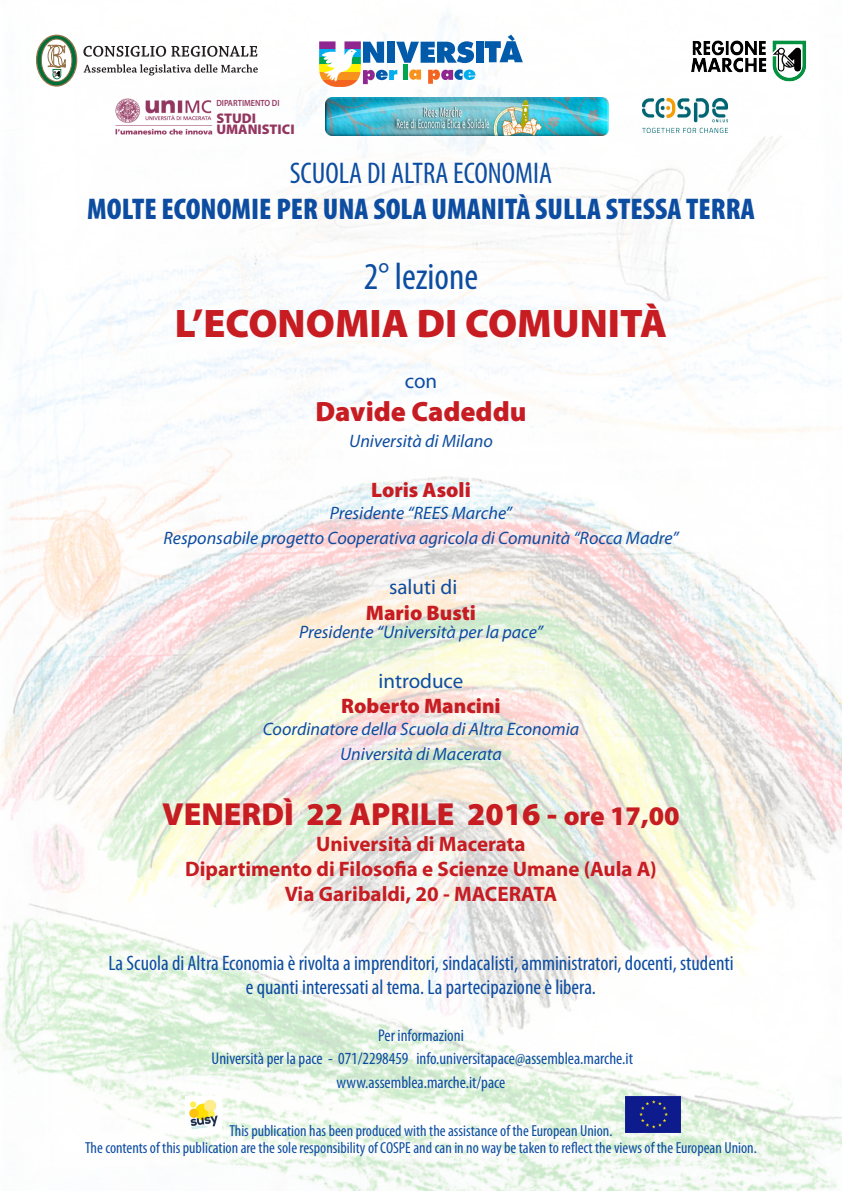
<style>
.page{position:relative;width:842px;height:1191px;background:#fff}
.page>*{position:absolute;margin:0;border:0;box-sizing:border-box;transform-origin:0 0}
.t1{font:900 40px "Myriad Pro";color:#c61c22}
.t2{font:condensed 38px "Myriad Pro";color:#0d4da1}
.t3{font:900 32px "Myriad Pro";color:#c61c22}
.t4{font:900 condensed 30px "Myriad Pro";color:#0d4da1}
.t5{font:condensed 30px "Myriad Pro";color:#0d4da1}
.t6{font:900 28px "Myriad Pro";color:#c61c22}
.t7{font:condensed 21px "Myriad Pro";color:#0d4da1}
.t8{font:700 21px "Myriad Pro";color:#c61c22}
.t9{font:900 21px "Myriad Pro";color:#c61c22}
.t10{font:21px "Myriad Pro";color:#0d4da1}
.t11{font:italic 18px "Myriad Pro";color:#0d4da1}
.t12{font:condensed 17px "Myriad Pro";color:#0d4da1}
.t13{font:condensed 16px "Myriad Pro";color:#0d4da1}
.t14{font:900 14px "Myriad Pro";color:#943760}
.t15{font:600 9px "Myriad Pro";color:#943760;scale:.9 1}
.s1{font-size:27px}
</style>
<div class="page">
<img style="left:0;top:13px;width:842px;height:1178px">
<img style="left:685px;top:34px;width:129px;height:49px">
<svg style="left:363px;top:42px;width:21px;height:21px"></svg>
<div style="left:387px;top:42px;width:7px;height:21px;background:#015aaa"></div>
<svg style="left:396px;top:41px;width:78px;height:22px"></svg>
<div style="left:476px;top:41px;width:7px;height:21px;background:#015aaa"></div>
<svg style="left:485px;top:35px;width:38px;height:27px"></svg>
<svg style="left:363px;top:70px;width:34px;height:14px"></svg>
<div style="left:403px;top:65px;width:5px;height:15px;background:#00a54f"></div>
<svg style="left:409px;top:69px;width:12px;height:11px"></svg>
<svg style="left:428px;top:69px;width:48px;height:15px"></svg>
<svg style="left:319px;top:41px;width:42px;height:8px"></svg>
<div style="left:319px;top:49px;width:42px;height:8px;background:#00aeef"></div>
<div style="left:319px;top:57px;width:42px;height:7px;background:#00a54f"></div>
<div style="left:319px;top:64px;width:42px;height:8px;background:#fff101"></div>
<svg style="left:319px;top:72px;width:42px;height:8px"></svg>
<svg style="left:319px;top:80px;width:42px;height:7px"></svg>
<svg style="left:322px;top:49px;width:35px;height:33px"></svg>
<svg style="left:37px;top:35px;width:40px;height:51px"></svg>
<div style="left:36px;top:35px;width:41px;height:52px;border:1px solid #957247;border-radius:50%"></div>
<svg style="left:41px;top:39px;width:31px;height:43px"></svg>
<div style="left:41px;top:39px;width:31px;height:43px;border:1px solid #957247;border-radius:50%"></div>
<svg style="left:48px;top:45px;width:18px;height:34px"></svg>
<svg style="left:83px;top:46px;width:174px;height:11px"></svg>
<svg style="left:84px;top:64px;width:174px;height:11px"></svg>
<img style="left:326px;top:97px;width:282px;height:38px">
<img style="left:642px;top:98px;width:86px;height:34px">
<img style="left:185px;top:1096px;width:36px;height:36px">
<img style="left:626px;top:1096px;width:54px;height:36px">
<img style="left:114px;top:97px;width:99px;height:38px">
<p class="t15" style="left:216px;top:98px;width:72px">DIPARTIMENTO DI</p>
<p class="t14" style="left:216px;top:109px;width:41px">STUDI</p>
<p class="t14" style="left:216px;top:120px;width:80px">UMANISTICI</p>
<p class="t5" style="left:290px;top:154px;width:264px">SCUOLA DI ALTRA ECONOMIA</p>
<p class="t4" style="left:87px;top:189px;width:669px">MOLTE ECONOMIE PER UNA SOLA UMANITÀ SULLA STESSA TERRA</p>
<p class="t2" style="left:364px;top:254px;width:116px">2° lezione</p>
<p class="t1" style="left:175px;top:297px;width:494px">L’ECONOMIA DI COMUNITÀ</p>
<p class="t10" style="left:405px;top:368px;width:34px">con</p>
<p class="t6" style="left:315px;top:393px;width:213px">Davide Cadeddu</p>
<p class="t11" style="left:349px;top:429px;width:145px">Università di Milano</p>
<p class="t9" style="left:371px;top:476px;width:101px">Loris Asoli</p>
<p class="t11" style="left:330px;top:501px;width:184px">Presidente “REES Marche”</p>
<p class="t11" style="left:163px;top:527px;width:516px">Responsabile progetto Cooperativa agricola di Comunità “Rocca Madre”</p>
<p class="t10" style="left:389px;top:574px;width:70px">saluti di</p>
<p class="t9" style="left:366px;top:598px;width:112px">Mario Busti</p>
<p class="t11" style="left:299px;top:620px;width:245px">Presidente “Università per la pace”</p>
<p class="t10" style="left:379px;top:668px;width:86px">introduce</p>
<p class="t9" style="left:341px;top:692px;width:161px">Roberto Mancini</p>
<p class="t11" style="left:263px;top:717px;width:318px">Coordinatore della Scuola di Altra Economia</p>
<p class="t11" style="left:340px;top:743px;width:163px">Università di Macerata</p>
<p class="t3" style="left:162px;top:793px;width:519px">VENERDÌ 22 APRILE 2016 - <span class="s1">ore 17,00</span></p>
<p class="t8" style="left:316px;top:830px;width:211px">Università di Macerata</p>
<p class="t8" style="left:185px;top:855px;width:473px">Dipartimento di Filosofia e Scienze Umane (Aula A)</p>
<p class="t8" style="left:285px;top:880px;width:274px">Via Garibaldi, 20 - MACERATA</p>
<p class="t7" style="left:108px;top:950px;width:627px">La Scuola di Altra Economia è rivolta a imprenditori, sindacalisti, amministratori, docenti, studenti</p>
<p class="t7" style="left:246px;top:974px;width:352px">e quanti interessati al tema. La partecipazione è libera.</p>
<p class="t12" style="left:378px;top:1025px;width:87px">Per informazioni</p>
<p class="t12" style="left:212px;top:1048px;width:423px">Università per la pace - 071/2298459 info.universitapace@assemblea.marche.it</p>
<p class="t12" style="left:336px;top:1072px;width:170px">www.assemblea.marche.it/pace</p>
<p class="t13" style="left:229px;top:1121px;width:385px">This publication has been produced with the assistance of the European Union.</p>
<p class="t13" style="left:85px;top:1138px;width:673px">The contents of this publication are the sole responsibility of COSPE and can in no way be taken to reflect the views of the European Union.</p>
</div>
